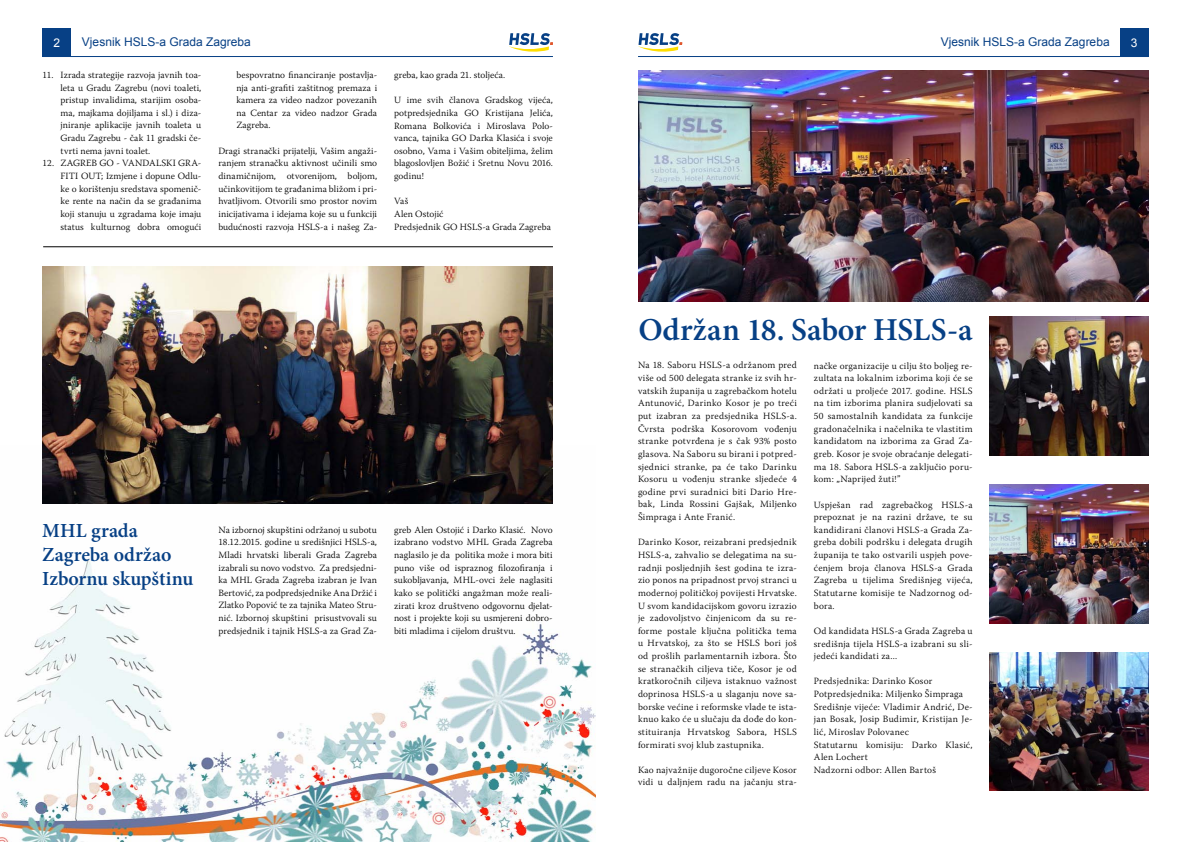
<style>
.page{position:relative;width:1191px;height:842px;background:#fff}
.page>*{position:absolute;margin:0;border:0;box-sizing:border-box;transform-origin:0 0}
.t1{font:600 32px "Minion Pro";letter-spacing:-.005em;color:#074085}
.t2{font:600 20px/24px "Minion Pro";color:#074085}
.t3{font:12px "Arial";color:#074085}
.t4{font:12px "Arial";color:#fff}
.t5{font:300 9.5px/12.6px "Warnock Pro";letter-spacing:.02em;color:#000;text-align:justify}
</style>
<div class="page">
<img style="left:0;top:445px;width:595px;height:397px">
<div style="left:43px;top:28px;width:28px;height:29px;background:#074085"></div>
<div style="left:1120px;top:28px;width:28px;height:29px;background:#074085"></div>
<svg style="left:638px;top:33px;width:44px;height:19px"></svg>
<hr style="left:638px;top:56px;width:510px;height:1px;background:#074085">
<hr style="left:43px;top:56px;width:510px;height:1px;background:#074085">
<svg style="left:509px;top:33px;width:44px;height:19px"></svg>
<hr style="left:43px;top:247px;width:510px;height:1px;background:#000">
<img style="left:43px;top:266px;width:509px;height:237px">
<img style="left:638px;top:71px;width:510px;height:231px">
<img style="left:989px;top:317px;width:159px;height:139px">
<img style="left:989px;top:484px;width:159px;height:139px">
<img style="left:989px;top:652px;width:159px;height:139px">
<p class="t4" style="left:53px;top:34px;width:8px">2</p>
<p class="t3" style="left:82px;top:34px;width:170px">Vjesnik HSLS-a Grada Zagreba</p>
<p class="t3" style="left:941px;top:34px;width:170px">Vjesnik HSLS-a Grada Zagreba</p>
<p class="t4" style="left:1131px;top:34px;width:8px">3</p>
<p class="t5" style="left:61px;top:68px;width:142px;text-indent:-18px">11. Izrada strategije razvoja javnih toa&shy;leta u Gradu Zagrebu (novi toaleti, pristup invalidima, starijim osoba&shy;ma, majkama dojiljama i sl.) i diza&shy;jniranje aplikacije javnih toaleta u Gradu Zagrebu - čak 11 gradski če&shy;tvrti nema javni toalet.</p>
<p class="t5" style="left:61px;top:157px;width:142px;text-indent:-18px">12. ZAGREB GO - VANDALSKI GRA-FITI OUT; Izmjene i dopune Odlu&shy;ke o korištenju sredstava spomenič&shy;ke rente na način da se građanima koji stanuju u zgradama koje imaju status kulturnog dobra omogući</p>
<p class="t5" style="left:236px;top:68px;width:142px">bespovratno financiranje postavlja&shy;nja anti-grafiti zaštitnog premaza i kamera za video nadzor povezanih na Centar za video nadzor Grada Zagreba.</p>
<p class="t5" style="left:218px;top:144px;width:160px">Dragi stranački prijatelji, Vašim angaži&shy;ranjem stranačku aktivnost učinili smo dinamičnijom, otvorenijom, boljom, učinkovitijom te građanima bližom i pri&shy;hvatljivom. Otvorili smo prostor novim inicijativama i idejama koje su u funkciji budućnosti razvoja HSLS-a i našeg Za-</p>
<p class="t5" style="left:394px;top:68px;width:113px">greba, kao grada 21. stoljeća.</p>
<p class="t5" style="left:394px;top:94px;width:160px">U ime svih članova Gradskog vijeća, potpredsjednika GO Kristijana Jelića, Romana Bolkovića i Miroslava Polo&shy;vanca, tajnika GO Darka Klasića i svoje osobno, Vama i Vašim obiteljima, želim blagoslovljen Božić i Sretnu Novu 2016. godinu!</p>
<p class="t5" style="left:394px;top:195px;width:158px;text-align:left">Vaš<br>Alen Ostojić<br>Predsjednik GO HSLS-a Grada Zagreba</p>
<h2 class="t2" style="left:42px;top:519px;width:153px">MHL grada<br>Zagreba održao<br>Izbornu skupštinu</h2>
<p class="t5" style="left:218px;top:523px;width:160px">Na izbornoj skupštini održanoj u subotu 18.12.2015. godine u središnjici HSLS-a, Mladi hrvatski liberali Grada Zagreba izabrali su novo vodstvo. Za predsjedni&shy;ka MHL Grada Zagreba izabran je Ivan Bertović, za podpredsjednike Ana Držić i Zlatko Popović te za tajnika Mateo Stru&shy;nić. Izbornoj skupštini prisustvovali su predsjednik i tajnik HSLS-a za Grad Za-</p>
<p class="t5" style="left:394px;top:523px;width:160px">greb Alen Ostojić i Darko Klasić. Novo izabrano vodstvo MHL Grada Zagreba naglasilo je da politika može i mora biti puno više od ispraznog filozofiranja i sukobljavanja, MHL-ovci žele naglasiti kako se politički angažman može reali&shy;zirati kroz društveno odgovornu djelat&shy;nost i projekte koji su usmjereni dobro&shy;biti mladima i cijelom društvu.</p>
<h1 class="t1" style="left:638px;top:308px;width:336px">Održan 18. Sabor HSLS-a</h1>
<p class="t5" style="left:638px;top:359px;width:160px">Na 18. Saboru HSLS-a održanom pred više od 500 delegata stranke iz svih hr&shy;vatskih županija u zagrebačkom hotelu Antunović, Darinko Kosor je po treći put izabran za predsjednika HSLS-a.<br>Čvrsta podrška Kosorovom vođenju stranke potvrđena je s čak 93% posto glasova. Na Saboru su birani i potpred&shy;sjednici stranke, pa će tako Darinku Kosoru u vođenju stranke sljedeće 4 godine prvi suradnici biti Dario Hre&shy;bak, Linda Rossini Gajšak, Miljenko Šimpraga i Ante Franić.</p>
<p class="t5" style="left:638px;top:536px;width:160px">Darinko Kosor, reizabrani predsjednik HSLS-a, zahvalio se delegatima na su&shy;radnji posljednjih šest godina te izra&shy;zio ponos na pripadnost prvoj stranci u modernoj političkoj povijesti Hrvatske.<br>U svom kandidacijskom govoru izrazio je zadovoljstvo činjenicom da su re&shy;forme postale ključna politička tema u Hrvatskoj, za što se HSLS bori još od prošlih parlamentarnih izbora. Što se stranačkih ciljeva tiče, Kosor je od kratkoročnih ciljeva istaknuo važnost doprinosa HSLS-a u slaganju nove sa&shy;borske većine i reformske vlade te ista&shy;knuo kako će u slučaju da dođe do kon&shy;stituiranja Hrvatskog Sabora, HSLS formirati svoj klub zastupnika.</p>
<p class="t5" style="left:638px;top:763px;width:160px">Kao najvažnije dugoročne ciljeve Kosor vidi u daljnjem radu na jačanju stra-</p>
<p class="t5" style="left:814px;top:359px;width:160px">načke organizacije u cilju što boljeg re&shy;zultata na lokalnim izborima koji će se održati u proljeće 2017. godine. HSLS na tim izborima planira sudjelovati sa 50 samostalnih kandidata za funkcije gradonačelnika i načelnika te vlastitim kandidatom na izborima za Grad Za&shy;greb. Kosor je svoje obraćanje delegati&shy;ma 18. Sabora HSLS-a zaključio poru&shy;kom: „Naprijed žuti!”</p>
<p class="t5" style="left:814px;top:498px;width:160px">Uspješan rad zagrebačkog HSLS-a prepoznat je na razini države, te su kandidirani članovi HSLS-a Grada Za&shy;greba dobili podršku i delegata drugih županija te tako ostvarili uspjeh pove&shy;ćenjem broja članova HSLS-a Grada Zagreba u tijelima Središnjeg vijeća, Statutarne komisije te Nadzornog od&shy;bora.</p>
<p class="t5" style="left:814px;top:624px;width:160px">Od kandidata HSLS-a Grada Zagreba u središnja tijela HSLS-a izabrani su sli&shy;jedeći kandidati za...</p>
<p class="t5" style="left:814px;top:675px;width:160px;text-align:left">Predsjednika: Darinko Kosor<br>Potpredsjednika: Miljenko Šimpraga<br>Središnje vijeće: Vladimir Andrić, De&shy;jan Bosak, Josip Budimir, Kristijan Je&shy;lić, Miroslav Polovanec<br>Statutarnu komisiju: Darko Klasić,<br>Alen Lochert<br>Nadzorni odbor: Allen Bartoš</p>
</div>
